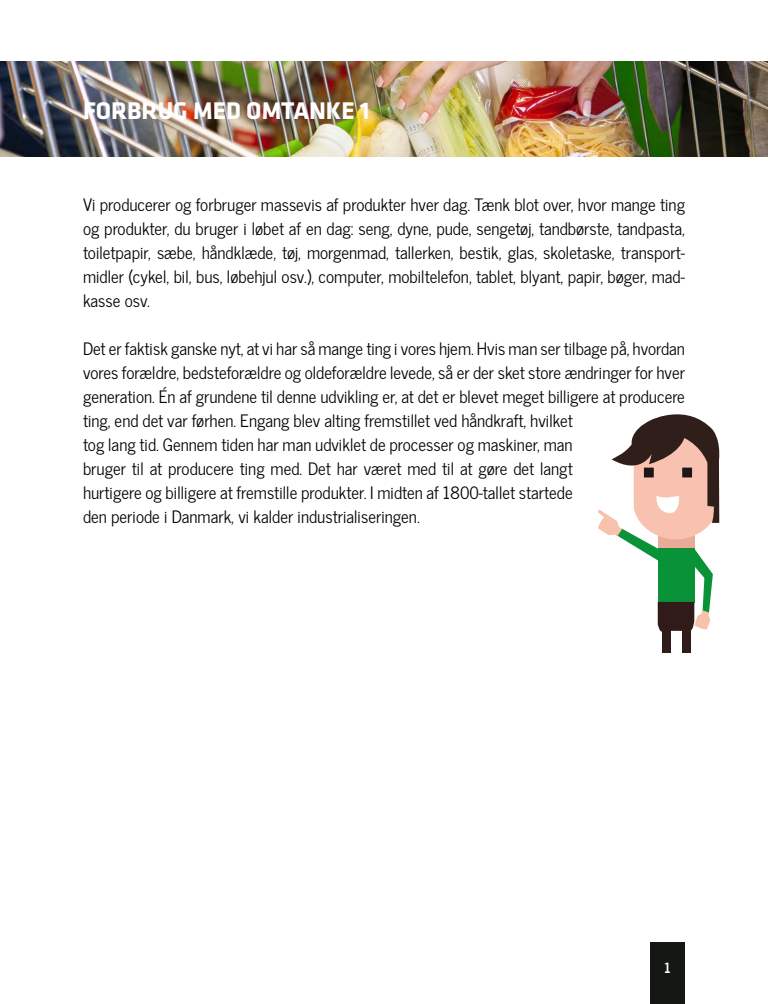
<style>
.page{position:relative;width:768px;height:1004px;background:#fff}
.page>*{position:absolute;margin:0;border:0;box-sizing:border-box;transform-origin:0 0}
.t1{font:700 25px "Klavika";color:#fff}
.t2{font:17px/24px "News Cycle";color:#020203;text-align:justify}
.t3{font:700 14px "News Cycle";color:#fff}
</style>
<div class="page">
<div style="left:650px;top:942px;width:35px;height:62px;background:#151715"></div>
<img style="left:0;top:62px;width:768px;height:95px">
<div style="left:663px;top:625px;width:8px;height:28px;background:#301b18"></div>
<div style="left:682px;top:625px;width:9px;height:28px;background:#301b18"></div>
<svg style="left:598px;top:414px;width:122px;height:221px"></svg>
<h1 class="t1" style="left:83px;top:98px;width:288px">FORBRUG MED OMTANKE 1</h1>
<p class="t2" style="left:83px;top:192px;width:604px">Vi producerer og forbruger massevis af produkter hver dag. Tænk blot over, hvor mange ting og produkter, du bruger i løbet af en dag: seng, dyne, pude, sengetøj, tandbørste, tandpasta, toiletpapir, sæbe, håndklæde, tøj, morgenmad, tallerken, bestik, glas, skoletaske, transport&shy;midler (cykel, bil, bus, løbehjul osv.), computer, mobiltelefon, tablet, blyant, papir, bøger, mad&shy;kasse osv.</p>
<p class="t2" style="left:83px;top:336px;width:604px;text-align:left">Det er faktisk ganske nyt, at vi har så mange ting i vores hjem. Hvis man ser tilbage på, hvordan vores forældre, bedsteforældre og oldeforældre levede, så er der sket store ændringer for hver generation. Én af grundene til denne udvikling er, at det er blevet meget billigere at producere ting, end det var førhen. Engang blev alting fremstillet ved håndkraft, hvilket<br>tog lang tid. Gennem tiden har man udviklet de processer og maskiner, man<br>bruger til at producere ting med. Det har været med til at gøre det langt<br>hurtigere og billigere at fremstille produkter. I midten af 1800-tallet startede<br>den periode i Danmark, vi kalder industrialiseringen.</p>
<p class="t3" style="left:664px;top:955px;width:8px">1</p>
</div>
